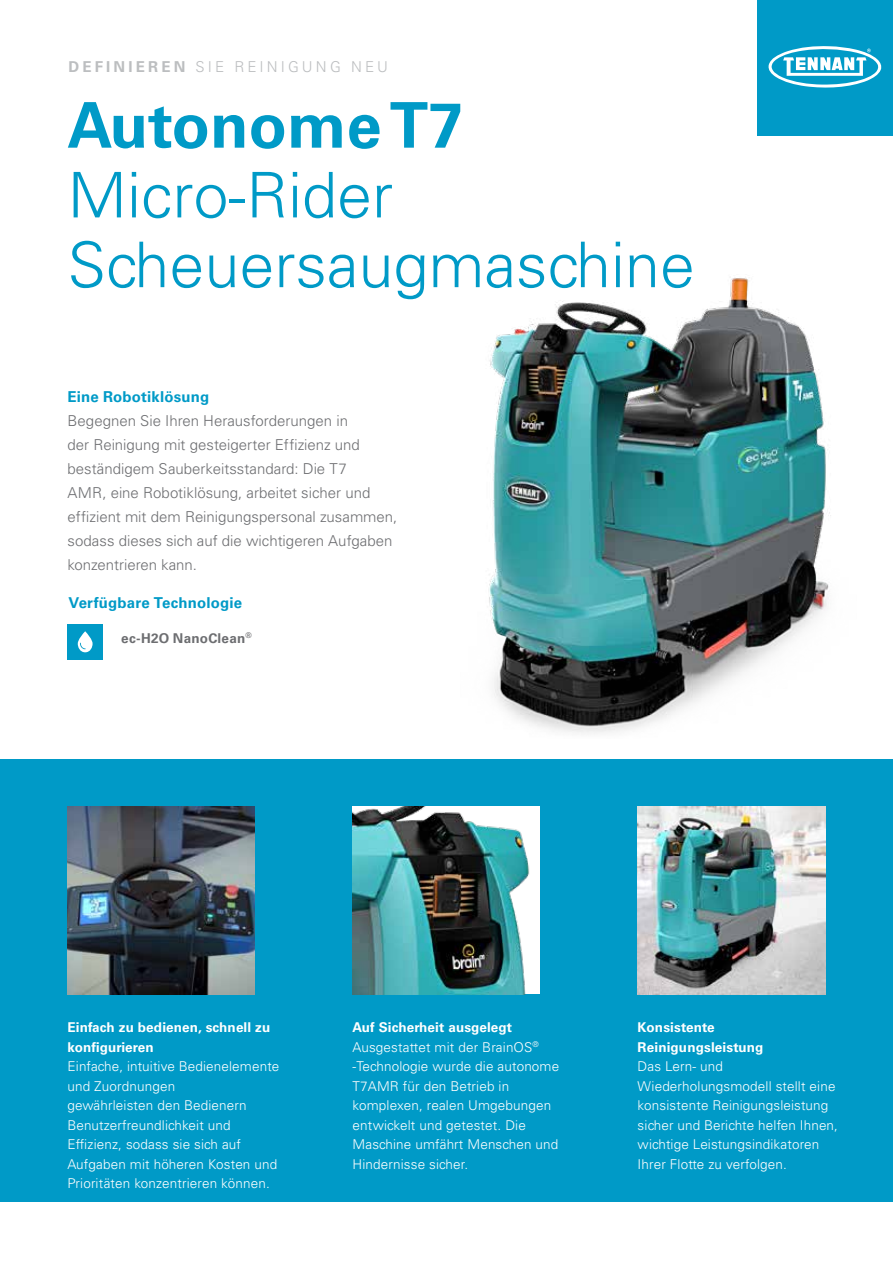
<style>
.page{position:relative;width:893px;height:1263px;background:#fff}
.page>*{position:absolute;margin:0;border:0;box-sizing:border-box;transform-origin:0 0}
.t1{font:300 63px/69.8px "Univers LT Std";color:#009ac7}
.t2{font:700 63px "Univers LT Std";color:#009ac7}
.t3{font:300 15px/24px "Univers LT Std";color:#6d6e71}
.t4{font:700 15px "Univers LT Std";letter-spacing:.01em;color:#009ac7}
.t5{font:300 15px "Univers LT Std";letter-spacing:.205em;color:#bcbec0}
.t6{font:300 13.5px/19.5px "Univers LT Std";letter-spacing:.01em;color:#fff}
.t7{font:700 13.5px/19.5px "Univers LT Std";letter-spacing:.01em;color:#fff}
.t8{font:700 13.5px "Univers LT Std";letter-spacing:.02em;color:#6d6e71}
.s1{font-weight:700}
</style>
<div class="page">
<img style="left:489px;top:278px;width:342px;height:456px">
<div style="left:0;top:759px;width:893px;height:443px;background:#009ac7"></div>
<img style="left:68px;top:807px;width:187px;height:187px">
<img style="left:353px;top:807px;width:187px;height:187px">
<img style="left:638px;top:807px;width:187px;height:187px">
<div style="left:758px;top:0;width:135px;height:135px;background:#009ac7"></div>
<svg style="left:768px;top:46px;width:114px;height:42px"></svg>
<div style="left:68px;top:624px;width:35px;height:35px;background:#009ac7"></div>
<svg style="left:78px;top:631px;width:15px;height:21px"></svg>
<p class="t5" style="left:69px;top:57px;width:321px"><span class="s1">DEFINIEREN</span> SIE REINIGUNG NEU</p>
<h1 class="t2" style="left:68px;top:89px;width:397px">Autonome T7</h1>
<h1 class="t1" style="left:68px;top:160px;width:629px">Micro-Rider<br>Scheuersaugmaschine</h1>
<p class="t4" style="left:68px;top:388px;width:143px">Eine Robotiklösung</p>
<p class="t3" style="left:68px;top:409px;width:331px">Begegnen Sie Ihren Herausforderungen in<br>der Reinigung mit gesteigerter Effizienz und beständigem Sauberkeitsstandard: Die T7<br>AMR, eine Robotiklösung, arbeitet sicher und effizient mit dem Reinigungspersonal zusammen, sodass dieses sich auf die wichtigeren Aufgaben konzentrieren kann.</p>
<p class="t4" style="left:69px;top:594px;width:175px">Verfügbare Technologie</p>
<p class="t8" style="left:121px;top:630px;width:132px">ec-H2O NanoClean<sup>®</sup></p>
<p class="t7" style="left:68px;top:1018px;width:204px">Einfach zu bedienen, schnell zu konfigurieren</p>
<p class="t6" style="left:68px;top:1057px;width:213px">Einfache, intuitive Bedienelemente und Zuordnungen<br>gewährleisten den Bedienern<br>Benutzerfreundlichkeit und<br>Effizienz, sodass sie sich auf<br>Aufgaben mit höheren Kosten und<br>Prioritäten konzentrieren können.</p>
<p class="t6" style="left:353px;top:1018px;width:208px"><span class="s1">Auf Sicherheit ausgelegt<br></span>Ausgestattet mit der BrainOS<sup>® </sup>-Technologie wurde die autonome<br>T7AMR für den Betrieb in komplexen, realen Umgebungen entwickelt und getestet. Die<br>Maschine umfährt Menschen und<br>Hindernisse sicher.</p>
<p class="t7" style="left:638px;top:1018px;width:127px">Konsistente<br>Reinigungsleistung</p>
<p class="t6" style="left:638px;top:1057px;width:202px">Das Lern- und<br>Wiederholungsmodell stellt eine konsistente Reinigungsleistung sicher und Berichte helfen Ihnen, wichtige Leistungsindikatoren<br>Ihrer Flotte zu verfolgen.</p>
</div>
